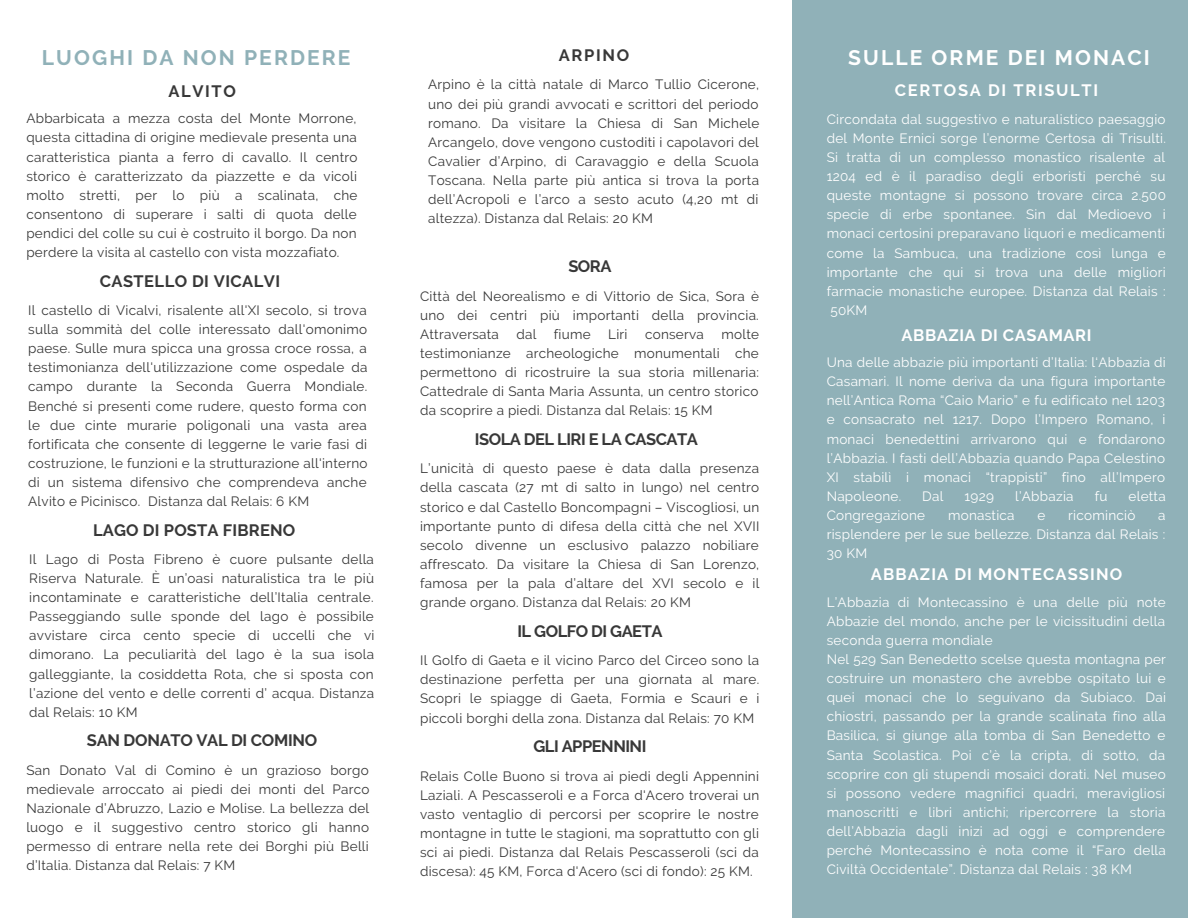
<style>
.page{position:relative;width:1188px;height:918px;background:#fff}
.page>*{position:absolute;margin:0;border:0;box-sizing:border-box;transform-origin:0 0}
.t1{font:700 21px "Raleway";letter-spacing:.1em;color:#90b1b8}
.t2{font:700 21px "Raleway";letter-spacing:.1em;color:#fff}
.t3{font:700 16.5px "Raleway";letter-spacing:-.015em;color:#383838}
.t4{font:700 16.5px "Raleway";letter-spacing:.065em;color:#fff}
.t5{font:700 16.5px "Raleway";letter-spacing:.01em;color:#383838}
.t6{font:700 16.5px "Raleway";letter-spacing:.1em;color:#fff}
.t7{font:700 16.5px "Raleway";letter-spacing:.025em;color:#383838}
.t8{font:700 16.5px "Raleway";letter-spacing:.035em;color:#fff}
.t9{font:13.5px/19.2px "Raleway";letter-spacing:.02em;color:#383838;text-align:justify}
.t10{font:13.5px/19.2px "Raleway";letter-spacing:.02em;color:#fff;text-align:justify}
</style>
<div class="page">
<div style="left:792px;top:0;width:396px;height:918px;background:#90b1b8"></div>
<p class="t3" style="left:559px;top:45px;width:72px">ARPINO</p>
<p class="t9" style="left:428px;top:75px;width:333px">Arpino è la città natale di Marco Tullio Cicerone, uno dei più grandi avvocati e scrittori del periodo romano. Da visitare la Chiesa di San Michele Arcangelo, dove vengono custoditi i capolavori del Cavalier d’Arpino, di Caravaggio e della Scuola Toscana. Nella parte più antica si trova la porta dell’Acropoli e l’arco a sesto acuto (4,20 mt di altezza). Distanza dal Relais: 20 KM</p>
<h1 class="t1" style="left:42px;top:45px;width:310px">LUOGHI DA NON PERDERE</h1>
<h1 class="t2" style="left:848px;top:45px;width:303px">SULLE ORME DEI MONACI</h1>
<p class="t6" style="left:895px;top:81px;width:205px">CERTOSA DI TRISULTI</p>
<p class="t9" style="left:26px;top:109px;width:333px">Abbarbicata a mezza costa del Monte Morrone, questa cittadina di origine medievale presenta una caratteristica pianta a ferro di cavallo. Il centro storico è caratterizzato da piazzette e da vicoli molto stretti, per lo più a scalinata, che consentono di superare i salti di quota delle pendici del colle su cui è costruito il borgo. Da non perdere la visita al castello con vista mozzafiato.</p>
<p class="t3" style="left:168px;top:81px;width:69px">ALVITO</p>
<p class="t10" style="left:827px;top:109px;width:341px">Circondata dal suggestivo e naturalistico paesaggio del Monte Ernici sorge l’enorme Certosa di Trisulti.<br>Si tratta di un complesso monastico risalente al 1204 ed è il paradiso degli erboristi perché su queste montagne si possono trovare circa 2.500 specie di erbe spontanee. Sin dal Medioevo i monaci certosini preparavano liquori e medicamenti come la Sambuca, una tradizione così lunga e importante che qui si trova una delle migliori farmacie monastiche europee. Distanza dal Relais :<br>50KM</p>
<p class="t3" style="left:568px;top:256px;width:45px">SORA</p>
<p class="t9" style="left:420px;top:286px;width:341px">Città del Neorealismo e di Vittorio de Sica, Sora è uno dei centri più importanti della provincia.<br>Attraversata</p>
<p class="t7" style="left:100px;top:271px;width:182px">CASTELLO DI VICALVI</p>
<p class="t9" style="left:28px;top:301px;width:341px">Il castello di Vicalvi, risalente all'XI secolo, si trova sulla sommità del colle interessato dall'omonimo paese. Sulle mura spicca una grossa croce rossa, a testimonianza dell'utilizzazione come ospedale da campo durante la Seconda Guerra Mondiale.<br>Benché si presenti come rudere, questo forma con le due cinte murarie poligonali una vasta area fortificata che consente di leggerne le varie fasi di costruzione, le funzioni e la strutturazione all'interno di un sistema difensivo che comprendeva anche Alvito e Picinisco. Distanza dal Relais: 6 KM</p>
<p class="t9" style="left:516px;top:324px;width:21px">dal</p>
<p class="t9" style="left:554px;top:324px;width:38px">fiume</p>
<p class="t9" style="left:608px;top:324px;width:21px">Liri</p>
<p class="t9" style="left:645px;top:324px;width:60px">conserva</p>
<p class="t9" style="left:420px;top:324px;width:341px;text-indent:301px">molte testimonianze archeologiche monumentali che permettono di ricostruire la sua storia millenaria:<br>Cattedrale di Santa Maria Assunta, un centro storico da scoprire a piedi. Distanza dal Relais: 15 KM</p>
<p class="t8" style="left:902px;top:326px;width:191px">ABBAZIA DI CASAMARI</p>
<p class="t10" style="left:827px;top:353px;width:341px">Una delle abbazie più importanti d’Italia: l‘Abbazia di Casamari. Il nome deriva da una figura importante nell’Antica Roma “Caio Mario” e fu edificato nel 1203 e consacrato nel 1217. Dopo l’Impero Romano, i monaci benedettini arrivarono qui e fondarono l’Abbazia. I fasti dell’Abbazia quando Papa Celestino XI stabilì i monaci “trappisti” fino all’Impero Napoleone.</p>
<p class="t3" style="left:475px;top:429px;width:225px">ISOLA DEL LIRI E LA CASCATA</p>
<p class="t9" style="left:420px;top:459px;width:341px">L’unicità di questo paese è data dalla presenza della cascata (27 mt di salto in lungo) nel centro storico e dal Castello Boncompagni – Viscogliosi, un importante punto di difesa della città che nel XVII secolo divenne un esclusivo palazzo nobiliare affrescato. Da visitare la Chiesa di San Lorenzo, famosa per la pala d’altare del XVI secolo e il grande organo. Distanza dal Relais: 20 KM</p>
<p class="t10" style="left:922px;top:487px;width:23px">Dal</p>
<p class="t10" style="left:965px;top:487px;width:31px">1929</p>
<p class="t10" style="left:1015px;top:487px;width:60px">l’Abbazia</p>
<p class="t10" style="left:1095px;top:487px;width:14px">fu</p>
<p class="t10" style="left:1129px;top:487px;width:39px">eletta</p>
<p class="t10" style="left:827px;top:506px;width:100px">Congregazione</p>
<p class="t10" style="left:948px;top:506px;width:68px">monastica</p>
<p class="t10" style="left:1037px;top:506px;width:9px">e</p>
<p class="t10" style="left:1068px;top:506px;width:69px">ricominciò</p>
<p class="t10" style="left:827px;top:506px;width:340px;text-indent:332px">a risplendere per le sue bellezze. Distanza dal Relais :<br>30 KM</p>
<p class="t5" style="left:93px;top:520px;width:204px">LAGO DI POSTA FIBRENO</p>
<p class="t9" style="left:29px;top:549px;width:347px">Il Lago di Posta Fibreno è cuore pulsante della Riserva Naturale. È un’oasi naturalistica tra le più incontaminate e caratteristiche dell’Italia centrale.<br>Passeggiando sulle sponde del lago è possibile avvistare circa cento specie di uccelli che vi dimorano. La peculiarità del lago è la sua isola galleggiante, la cosiddetta Rota, che si sposta con l’azione del vento e delle correnti d’ acqua. Distanza dal Relais: 10 KM</p>
<p class="t4" style="left:871px;top:565px;width:253px">ABBAZIA DI MONTECASSINO</p>
<p class="t10" style="left:827px;top:592px;width:341px;text-align:left">L’Abbazia di Montecassino è una delle più note Abbazie del mondo, anche per le vicissitudini della seconda guerra mondiale<br>Nel 529 San Benedetto scelse questa montagna per costruire un monastero che avrebbe ospitato lui e quei monaci che lo seguivano da Subiaco. Dai chiostri, passando per la grande scalinata fino alla Basilica, si giunge alla tomba di San Benedetto e Santa Scolastica. Poi c’è la cripta, di sotto, da scoprire con gli stupendi mosaici dorati. Nel museo si possono vedere magnifici quadri, meravigliosi manoscritti e libri antichi; ripercorrere la storia dell’Abbazia dagli inizi ad oggi e comprendere perché Montecassino è nota come il “Faro della Civiltà Occidentale”. Distanza dal Relais : 38 KM</p>
<p class="t3" style="left:517px;top:621px;width:147px">IL GOLFO DI GAETA</p>
<p class="t9" style="left:420px;top:651px;width:341px">Il Golfo di Gaeta e il vicino Parco del Circeo sono la destinazione perfetta per una giornata al mare.<br>Scopri le spiagge di Gaeta, Formia e Scauri e i piccoli borghi della zona. Distanza dal Relais: 70 KM</p>
<p class="t3" style="left:533px;top:737px;width:115px">GLI APPENNINI</p>
<p class="t9" style="left:420px;top:766px;width:341px">Relais Colle Buono si trova ai piedi degli Appennini Laziali. A Pescasseroli e a Forca d'Acero troverai un vasto ventaglio di percorsi per scoprire le nostre montagne in tutte le stagioni, ma soprattutto con gli sci ai piedi. Distanza dal Relais Pescasseroli (sci da discesa): 45 KM, Forca d'Acero (sci di fondo): 25 KM.</p>
<p class="t3" style="left:87px;top:731px;width:232px">SAN DONATO VAL DI COMINO</p>
<p class="t9" style="left:26px;top:760px;width:345px">San Donato Val di Comino è un grazioso borgo medievale arroccato ai piedi dei monti del Parco Nazionale d’Abruzzo, Lazio e Molise. La bellezza del luogo e il suggestivo centro storico gli hanno permesso di entrare nella rete dei Borghi più Belli d’Italia. Distanza dal Relais: 7 KM</p>
</div>
